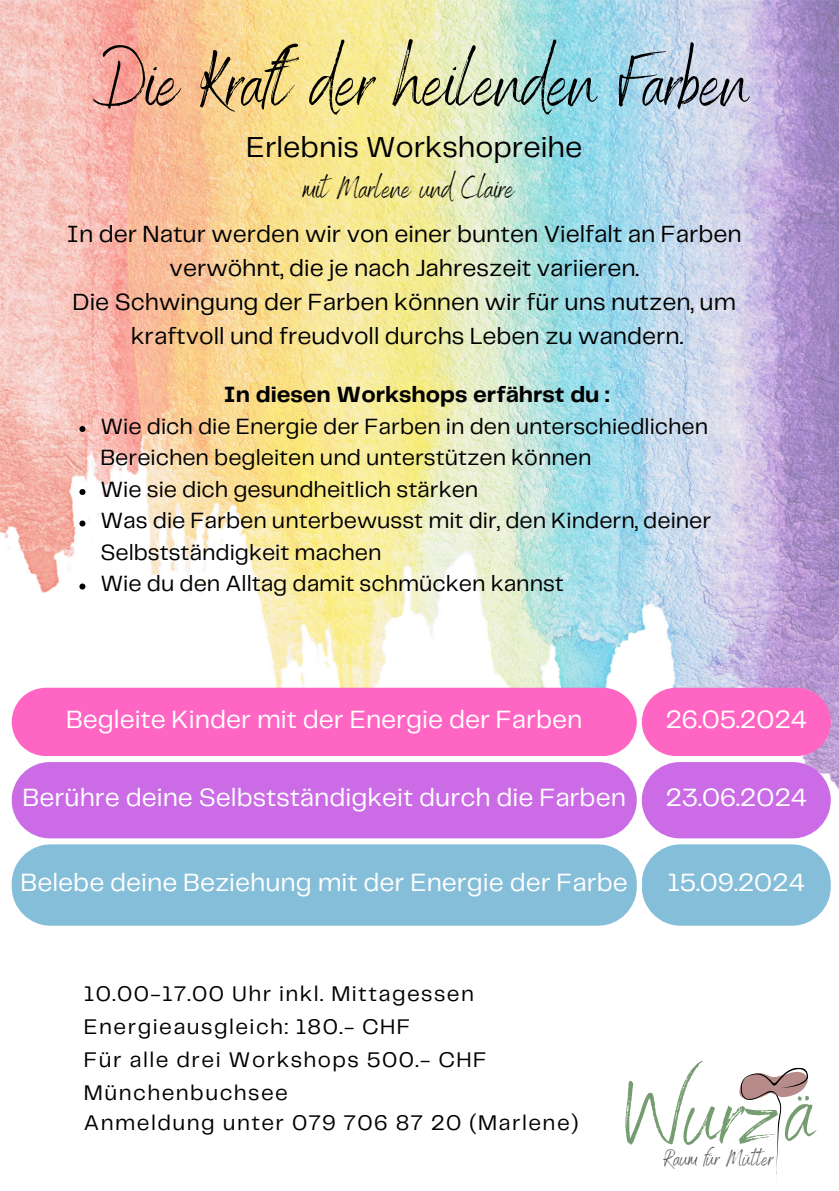
<style>
.page{position:relative;width:839px;height:1191px;background:#fff}
.page>*{position:absolute;margin:0;border:0;box-sizing:border-box;transform-origin:0 0}
.t1{font:99.6px "Benedict";color:#769c71}
.t2{font:75.2px "Benedict";color:#000}
.t3{font:30.8px "Benedict";color:#000}
.t4{font:30px "Telegraf";color:#000}
.t5{font:26px "Telegraf";color:#fff}
.t6{font:24.4px/34px "Telegraf";color:#000;text-align:center}
.t7{font:23px/31.6px "Telegraf";color:#000}
.t8{font:700 23px "Telegraf";color:#000}
.t9{font:22.8px "Benedict";color:#545454}
.t10{font:22px "Telegraf";letter-spacing:.065em;color:#000}
</style>
<div class="page">
<img style="left:0;top:0;width:838px;height:926px">
<svg style="left:739px;top:1067px;width:69px;height:118px"></svg>
<svg style="left:79px;top:426px;width:6px;height:6px"></svg>
<svg style="left:79px;top:489px;width:6px;height:6px"></svg>
<svg style="left:79px;top:521px;width:6px;height:6px"></svg>
<svg style="left:79px;top:584px;width:6px;height:6px"></svg>
<div style="left:12px;top:688px;width:624px;height:68px;background:#ff66c4"></div>
<div style="left:12px;top:762px;width:624px;height:76px;background:#cb6ce6;border-radius:38px"></div>
<div style="left:12px;top:844px;width:624px;height:82px;background:#85bed8;border-radius:39px"></div>
<svg style="left:641px;top:688px;width:189px;height:68px;background:#fc6fc7"></svg>
<div style="left:641px;top:762px;width:189px;height:76px;background:#cb6ce6;border-radius:38px"></div>
<div style="left:641px;top:844px;width:189px;height:82px;background:#85bed8;border-radius:39px"></div>
<h3 class="t2" style="left:93px;top:34px;width:657px">Die Kraft der heilenden Farben</h3>
<h3 class="t4" style="left:246px;top:134px;width:338px">Erlebnis Workshopreihe</h3>
<p class="t3" style="left:303px;top:168px;width:212px">mit Marlene und Claire</p>
<h2 class="t6" style="left:67px;top:218px;width:676px">In der Natur werden wir von einer bunten Vielfalt an Farben verwöhnt, die je nach Jahreszeit variieren.<br>Die Schwingung der Farben können wir für uns nutzen, um kraftvoll und freudvoll durchs Leben zu wandern.</h2>
<p class="t8" style="left:224px;top:385px;width:387px">In diesen Workshops erfährst du :</p>
<h4 class="t7" style="left:100px;top:411px;width:609px">Wie dich die Energie der Farben in den unterschiedlichen<br>Bereichen begleiten und unterstützen können</h4>
<h4 class="t7" style="left:100px;top:474px;width:379px">Wie sie dich gesundheitlich stärken</h4>
<h4 class="t7" style="left:100px;top:506px;width:612px">Was die Farben unterbewusst mit dir, den Kindern, deiner<br>Selbstständigkeit machen</h4>
<h4 class="t7" style="left:100px;top:569px;width:465px">Wie du den Alltag damit schmücken kannst</h4>
<h4 class="t5" style="left:66px;top:708px;width:518px">Begleite Kinder mit der Energie der Farben</h4>
<p class="t5" style="left:665px;top:708px;width:143px">26.05.2024</p>
<h4 class="t5" style="left:23px;top:786px;width:604px">Berühre deine Selbstständigkeit durch die Farben</h4>
<p class="t5" style="left:665px;top:786px;width:143px">23.06.2024</p>
<p class="t5" style="left:21px;top:871px;width:608px">Belebe deine Beziehung mit der Energie der Farbe</p>
<p class="t5" style="left:667px;top:871px;width:139px">15.09.2024</p>
<h4 class="t10" style="left:84px;top:984px;width:391px">10.00-17.00 Uhr inkl. Mittagessen</h4>
<h5 class="t10" style="left:84px;top:1017px;width:328px">Energieausgleich: 180.- CHF</h5>
<p class="t10" style="left:84px;top:1050px;width:404px">Für alle drei Workshops 500.- CHF</p>
<p class="t10" style="left:84px;top:1083px;width:205px">Münchenbuchsee</p>
<p class="t10" style="left:84px;top:1113px;width:496px">Anmeldung unter 079 706 87 20 (Marlene)</p>
<p class="t1" style="left:625px;top:1049px;width:154px">Wurz</p>
<p class="t9" style="left:663px;top:1144px;width:111px">Raum für Mütter</p>
<h1 class="t1" style="left:787px;top:1046px;width:30px">ä</h1>
</div>
